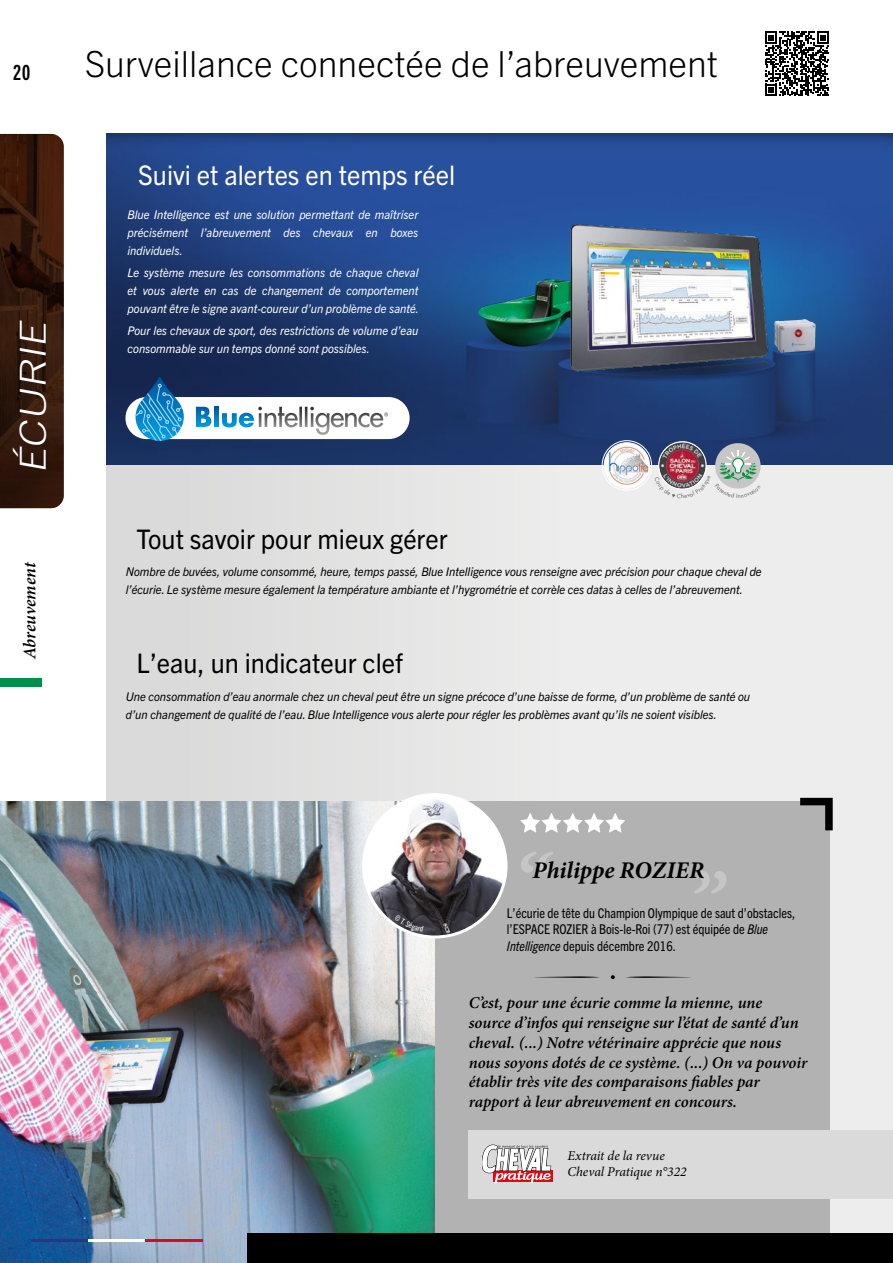
<style>
.page{position:relative;width:893px;height:1263px;background:#fff}
.page>*{position:absolute;margin:0;border:0;box-sizing:border-box;transform-origin:0 0}
.t1{font:300 36px "Trade Gothic Next LT Pro";color:#000}
.t2{font:italic 300 36px "Trade Gothic Next LT Pro";color:#fff;scale:1.25 1}
.t3{font:27px "Trade Gothic Next LT Pro";color:#000;scale:.95 1}
.t4{font:27px "Trade Gothic Next LT Pro";color:#fff;scale:.95 1}
.t5{font:italic 700 24px "Minion Pro";color:#000}
.t6{font:21px "Trade Gothic Next LT Pro Bd Cm";color:#000}
.t7{font:italic 600 18px "Minion Pro";letter-spacing:-.005em;color:#000}
.t8{font:italic 600 16.5px/19.8px "Minion Pro";letter-spacing:-.005em;color:#000}
.t9{font:condensed 13.5px/16.2px "Trade Gothic Next LT Pro";color:#000}
.t10{font:italic 13.5px/16.2px "Minion Pro";letter-spacing:-.005em;color:#000}
.t11{font:italic 12px/18px "Trade Gothic Next LT Pro";color:#000;scale:.95 1}
.t12{font:italic 12px/18px "Trade Gothic Next LT Pro";color:#fff;text-align:justify;scale:.95 1}
.s1{font-style:italic}
</style>
<div class="page">
<img style="left:106px;top:134px;width:787px;height:331px">
<div style="left:106px;top:466px;width:787px;height:797px;background:linear-gradient(to right,#dbdbdb,#f2f2f2)"></div>
<img style="left:0;top:801px;width:435px;height:462px">
<div style="left:435px;top:801px;width:394px;height:462px;background:#b3b2b2"></div>
<img style="left:364px;top:794px;width:142px;height:143px;border-radius:71px">
<div style="left:362px;top:793px;width:145px;height:145px;border:3px solid #fff;border-radius:50%"></div>
<svg style="left:793px;top:794px;width:43px;height:44px"></svg>
<svg style="left:521px;top:852px;width:32px;height:21px"></svg>
<svg style="left:694px;top:871px;width:32px;height:23px"></svg>
<div style="left:469px;top:1131px;width:424px;height:68px;background:#dadada"></div>
<svg style="left:535px;top:976px;width:64px;height:2px"></svg>
<svg style="left:626px;top:976px;width:65px;height:2px"></svg>
<svg style="left:611px;top:975px;width:4px;height:4px"></svg>
<div style="left:493px;top:1169px;width:59px;height:12px;background:#e30613"></div>
<svg style="left:482px;top:1145px;width:69px;height:38px"></svg>
<div style="left:125px;top:397px;width:285px;height:42px;background:#fff;border-radius:21px"></div>
<svg style="left:196px;top:407px;width:15px;height:20px"></svg>
<svg style="left:214px;top:407px;width:5px;height:20px"></svg>
<svg style="left:222px;top:407px;width:166px;height:28px"></svg>
<svg style="left:136px;top:377px;width:48px;height:64px;background:#3482b6"></svg>
<svg style="left:473px;top:331px;width:84px;height:42px;background:#203c71"></svg>
<div style="left:774px;top:346px;width:41px;height:9px;background:#1f5391;border-radius:50%"></div>
<img style="left:477px;top:279px;width:80px;height:67px">
<img style="left:782px;top:319px;width:34px;height:34px">
<img style="left:557px;top:221px;width:225px;height:155px">
<img style="left:559px;top:337px;width:229px;height:82px">
<div style="left:604px;top:443px;width:46px;height:45px;background:#fff;border-radius:50%"></div>
<img style="left:608px;top:445px;width:40px;height:40px">
<div style="left:602px;top:440px;width:50px;height:51px;border:1px solid #fff;border-radius:50%"></div>
<div style="left:604px;top:442px;width:46px;height:47px;border:1px solid #fff;border-radius:50%"></div>
<img style="left:659px;top:442px;width:47px;height:47px;border-radius:23px">
<div style="left:715px;top:443px;width:46px;height:46px;background:#c6c6c6;border-radius:50%"></div>
<svg style="left:520px;top:813px;width:105px;height:20px"></svg>
<hr style="left:32px;top:1239px;width:57px;height:2px;background:#283583">
<hr style="left:89px;top:1239px;width:57px;height:2px;background:#fff">
<hr style="left:146px;top:1239px;width:57px;height:2px;background:#e30613">
<div style="left:247px;top:1233px;width:646px;height:30px;background:#000"></div>
<img style="left:0;top:134px;width:64px;height:374px">
<div style="left:0;top:678px;width:41px;height:9px;background:#00904a"></div>
<svg style="left:765px;top:32px;width:64px;height:64px"></svg>
<svg style="left:394px;top:914px;width:30px;height:18px"></svg>
<svg style="left:655px;top:450px;width:106px;height:48px"></svg>
<h3 class="t6" style="left:13px;top:58px;width:18px">20</h3>
<h1 class="t2" style="left:8px;top:474px;width:129px;rotate:-90deg">ÉCURIE</h1>
<h3 class="t7" style="left:17px;top:659px;width:99px;rotate:-90deg">Abreuvement</h3>
<h1 class="t1" style="left:85px;top:38px;width:635px">Surveillance connectée de l’abreuvement</h1>
<h2 class="t4" style="left:138px;top:156px;width:335px">Suivi et alertes en temps réel</h2>
<p class="t12" style="left:128px;top:204px;width:308px">Blue Intelligence est une solution permettant de maîtriser précisément l’abreuvement des chevaux en boxes individuels.</p>
<p class="t12" style="left:128px;top:263px;width:308px">Le système mesure les consommations de chaque cheval et vous alerte en cas de changement de comportement pouvant être le signe avant-coureur d’un problème de santé.</p>
<p class="t12" style="left:128px;top:321px;width:308px">Pour les chevaux de sport, des restrictions de volume d’eau consommable sur un temps donné sont possibles.</p>
<h2 class="t3" style="left:136px;top:520px;width:329px">Tout savoir pour mieux gérer</h2>
<p class="t11" style="left:126px;top:562px;width:671px">Nombre de buvées, volume consommé, heure, temps passé, Blue Intelligence vous renseigne avec précision pour chaque cheval de l’écurie. Le système mesure également la température ambiante et l’hygrométrie et corrèle ces datas à celles de l’abreuvement.</p>
<h2 class="t3" style="left:136px;top:645px;width:282px">L’eau, un indicateur clef</h2>
<p class="t11" style="left:126px;top:687px;width:659px">Une consommation d’eau anormale chez un cheval peut être un signe précoce d’une baisse de forme, d’un problème de santé ou d’un changement de qualité de l’eau. Blue Intelligence vous alerte pour régler les problèmes avant qu’ils ne soient visibles.</p>
<h3 class="t5" style="left:533px;top:853px;width:173px">Philippe ROZIER</h3>
<p class="t9" style="left:507px;top:904px;width:290px">L’écurie de tête du Champion Olympique de saut d’obstacles, l’ESPACE ROZIER à Bois-le-Roi (77) est équipée de <span class="s1">Blue<br>Intelligence</span> depuis décembre 2016.</p>
<p class="t8" style="left:469px;top:993px;width:340px">C’est, pour une écurie comme la mienne, une source d’infos qui renseigne sur l’état de santé d’un cheval. (...) Notre vétérinaire apprécie que nous nous soyons dotés de ce système. (...) On va pouvoir établir très vite des comparaisons fiables par rapport à leur abreuvement en concours.</p>
<p class="t10" style="left:567px;top:1147px;width:121px">Extrait de la revue<br>Cheval Pratique n°322</p>
</div>
